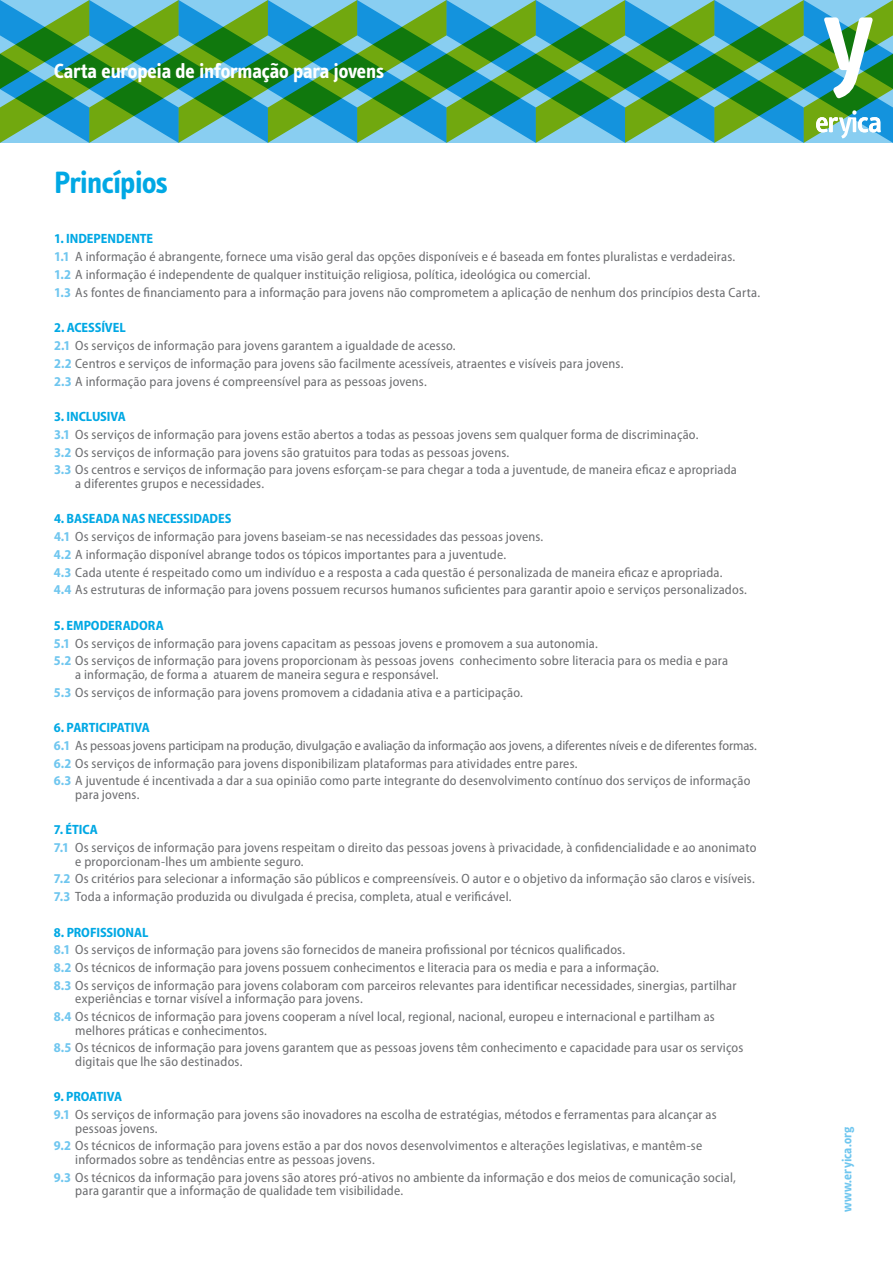
<style>
.page{position:relative;width:893px;height:1263px;background:#fff}
.page>*{position:absolute;margin:0;border:0;box-sizing:border-box;transform-origin:0 0}
.t1{font:700 31.5px "Info Text";letter-spacing:-.025em;color:#00a8e4}
.t2{font:700 21px "Info Text";letter-spacing:-.005em;color:#fff}
.t3{font:semi-condensed 13.5px/17.7px "Myriad Pro";letter-spacing:.015em;color:#6c6d70}
.t4{font:700 13.5px "Info Text";letter-spacing:.005em;color:#6fc6ef}
.s1{font-weight:700;color:#00a8e4}
.s2{font-weight:700;color:#6fc6ef}
</style>
<div class="page">
<svg style="left:0;top:0;width:893px;height:143px;background:#4ba27e"></svg>
<h2 class="t2" style="left:54px;top:59px;width:332px">Carta europeia de informação para jovens</h2>
<h1 class="t1" style="left:54px;top:164px;width:115px">Princípios</h1>
<p class="t3" style="left:54px;top:230px;width:708px"><span class="s1">1. INDEPENDENTE<br></span><span class="s2">1.1</span> A informação é abrangente, fornece uma visão geral das opções disponíveis e é baseada em fontes pluralistas e verdadeiras.<br><span class="s2">1.2</span> A informação é independente de qualquer instituição religiosa, política, ideológica ou comercial.<br><span class="s2">1.3</span> As fontes de financiamento para a informação para jovens não comprometem a aplicação de nenhum dos princípios desta Carta.</p>
<p class="t3" style="left:54px;top:319px;width:571px"><span class="s1">2. ACESSÍVEL<br></span><span class="s2">2.1</span> Os serviços de informação para jovens garantem a igualdade de acesso.<br><span class="s2">2.2</span> Centros e serviços de informação para jovens são facilmente acessíveis, atraentes e visíveis para jovens.<br><span class="s2">2.3</span> A informação para jovens é compreensível para as pessoas jovens.</p>
<p class="t3" style="left:54px;top:407px;width:684px"><span class="s1">3. INCLUSIVA<br></span><span class="s2">3.1</span> Os serviços de informação para jovens estão abertos a todas as pessoas jovens sem qualquer forma de discriminação.<br><span class="s2">3.2</span> Os serviços de informação para jovens são gratuitos para todas as pessoas jovens.<br><span class="s2">3.3</span> Os centros e serviços de informação para jovens esforçam-se para chegar a toda a juventude, de maneira eficaz e apropriada</p>
<p class="t3" style="left:75px;top:474px;width:190px">a diferentes grupos e necessidades.</p>
<p class="t3" style="left:54px;top:510px;width:694px"><span class="s1">4. BASEADA NAS NECESSIDADES<br></span><span class="s2">4.1</span> Os serviços de informação para jovens baseiam-se nas necessidades das pessoas jovens.<br><span class="s2">4.2</span> A informação disponível abrange todos os tópicos importantes para a juventude.<br><span class="s2">4.3</span> Cada utente é respeitado como um indivíduo e a resposta a cada questão é personalizada de maneira eficaz e apropriada.<br><span class="s2">4.4</span> As estruturas de informação para jovens possuem recursos humanos suficientes para garantir apoio e serviços personalizados.</p>
<p class="t3" style="left:54px;top:616px;width:676px"><span class="s1">5. EMPODERADORA<br></span><span class="s2">5.1</span> Os serviços de informação para jovens capacitam as pessoas jovens e promovem a sua autonomia.<br><span class="s2">5.2</span> Os serviços de informação para jovens proporcionam às pessoas jovens conhecimento sobre literacia para os media e para</p>
<p class="t3" style="left:54px;top:665px;width:470px;text-indent:21px">a informação, de forma a atuarem de maneira segura e responsável.<br><span class="s2">5.3</span> Os serviços de informação para jovens promovem a cidadania ativa e a participação.</p>
<p class="t3" style="left:54px;top:718px;width:704px"><span class="s1">6. PARTICIPATIVA<br></span><span class="s2">6.1</span> As pessoas jovens participam na produção, divulgação e avaliação da informação aos jovens, a diferentes níveis e de diferentes formas.<br><span class="s2">6.2</span> Os serviços de informação para jovens disponibilizam plataformas para atividades entre pares.<br><span class="s2">6.3</span> A juventude é incentivada a dar a sua opinião como parte integrante do desenvolvimento contínuo dos serviços de informação</p>
<p class="t3" style="left:75px;top:785px;width:66px">para jovens.</p>
<p class="t3" style="left:54px;top:821px;width:704px"><span class="s1">7. ÉTICA<br></span><span class="s2">7.1</span> Os serviços de informação para jovens respeitam o direito das pessoas jovens à privacidade, à confidencialidade e ao anonimato</p>
<p class="t3" style="left:54px;top:852px;width:702px;text-indent:21px">e proporcionam-lhes um ambiente seguro.<br><span class="s2">7.2</span> Os critérios para selecionar a informação são públicos e compreensíveis. O autor e o objetivo da informação são claros e visíveis.<br><span class="s2">7.3</span> Toda a informação produzida ou divulgada é precisa, completa, atual e verificável.</p>
<p class="t3" style="left:54px;top:923px;width:684px"><span class="s1">8. PROFISSIONAL<br></span><span class="s2">8.1</span> Os serviços de informação para jovens são fornecidos de maneira profissional por técnicos qualificados.<br><span class="s2">8.2</span> Os técnicos de informação para jovens possuem conhecimentos e literacia para os media e para a informação.<br><span class="s2">8.3</span> Os serviços de informação para jovens colaboram com parceiros relevantes para identificar necessidades, sinergias, partilhar</p>
<p class="t3" style="left:54px;top:990px;width:662px;text-indent:21px">experiências e tornar visível a informação para jovens.<br><span class="s2">8.4</span> Os técnicos de informação para jovens cooperam a nível local, regional, nacional, europeu e internacional e partilham as</p>
<p class="t3" style="left:54px;top:1021px;width:691px;text-indent:21px">melhores práticas e conhecimentos.<br><span class="s2">8.5</span> Os técnicos de informação para jovens garantem que as pessoas jovens têm conhecimento e capacidade para usar os serviços</p>
<p class="t3" style="left:75px;top:1052px;width:169px">digitais que lhe são destinados.</p>
<p class="t3" style="left:54px;top:1088px;width:664px"><span class="s1">9. PROATIVA<br></span><span class="s2">9.1</span> Os serviços de informação para jovens são inovadores na escolha de estratégias, métodos e ferramentas para alcançar as</p>
<p class="t3" style="left:54px;top:1119px;width:650px;text-indent:21px">pessoas jovens.<br><span class="s2">9.2</span> Os técnicos de informação para jovens estão a par dos novos desenvolvimentos e alterações legislativas, e mantêm-se</p>
<p class="t3" style="left:54px;top:1150px;width:683px;text-indent:21px">informados sobre as tendências entre as pessoas jovens.<br><span class="s2">9.3</span> Os técnicos da informação para jovens são atores pró-ativos no ambiente da informação e dos meios de comunicação social,</p>
<p class="t3" style="left:75px;top:1181px;width:329px">para garantir que a informação de qualidade tem visibilidade.</p>
<p class="t4" style="left:839px;top:1212px;width:87px;rotate:-90deg">www.eryica.org</p>
</div>
